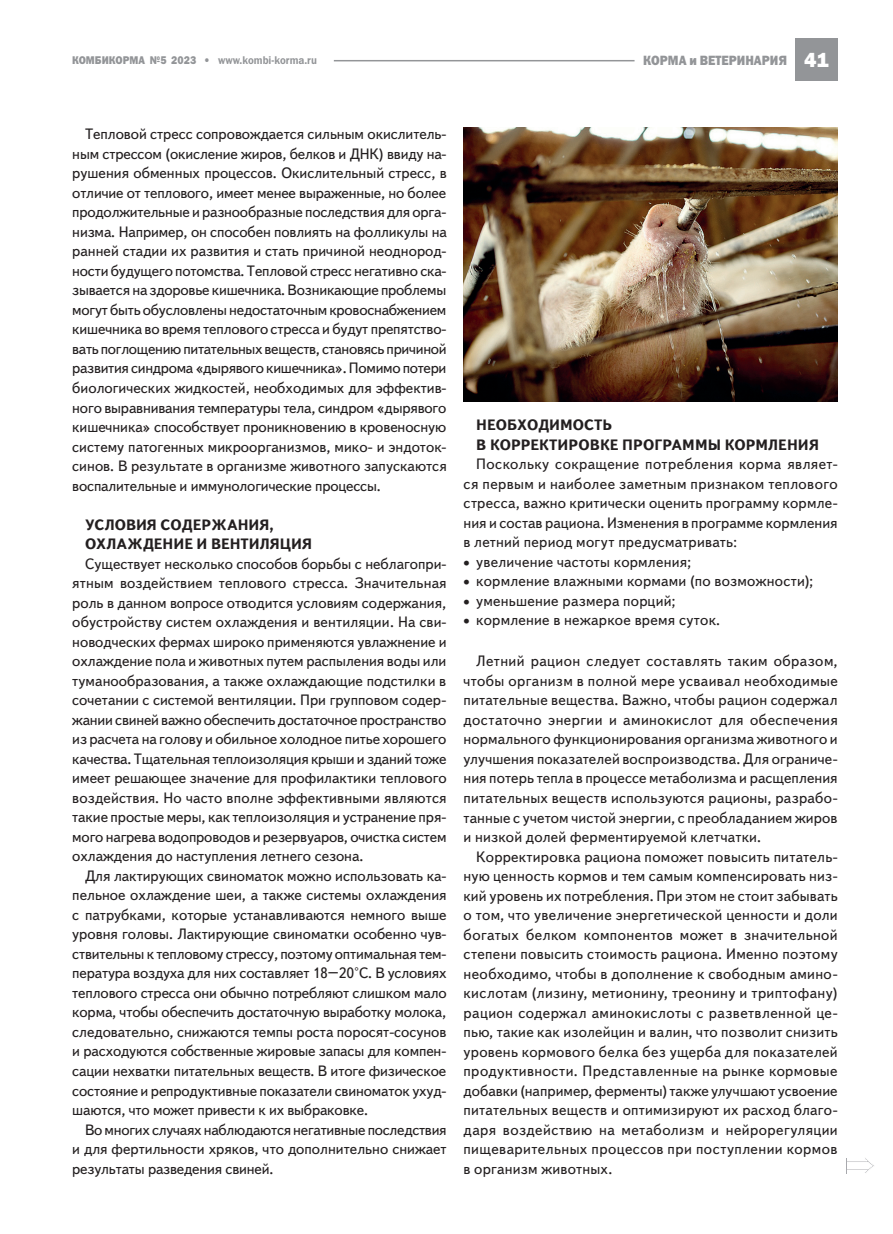
<style>
.page{position:relative;width:893px;height:1234px;background:#fff}
.page>*{position:absolute;margin:0;border:0;box-sizing:border-box;transform-origin:0 0}
.t1{font:800 21px "Franklin Gothic";color:#fff}
.Osnovnoy_text-10-13{font:15px/19.5px "Text Book C";letter-spacing:.01em;color:#231f20;text-align:justify}
.Osnovnoy_text-10-13-2{font:700 15px "Text Book C";color:#231f20}
.Zagolovok{font:13.5px "Franklin Gothic Heavy C";color:#939598;scale:.9 1}
.Zagolovok-2{font:11.25px "Franklin Gothic Demi C";color:#939598;scale:.9 1}
.Zagolovok-3{font:11.25px "Franklin Gothic Heavy C";color:#939598;scale:.9 1}
.s1{font-family:"Franklin Gothic Heavy C"}
</style>
<div class="page">
<div style="left:795px;top:38px;width:43px;height:43px;background:#939598"></div>
<hr style="left:334px;top:60px;width:301px;height:1px;background:#939598">
<img style="left:464px;top:128px;width:373px;height:273px">
<svg style="left:846px;top:1158px;width:28px;height:15px"></svg>
<p class="Zagolovok-3" style="left:72px;top:54px;width:10px">КОМ</p>
<p class="Zagolovok-3" style="left:95px;top:54px;width:25px">БИКОРМА</p>
<p class="Zagolovok-2" style="left:150px;top:54px;width:187px"><span class="s1">№5 2023 •</span> www.kombi-korma.ru</p>
<p class="Zagolovok" style="left:643px;top:53px;width:161px">корма и ВЕТЕРИНАРИЯ</p>
<p class="t1" style="left:804px;top:46px;width:26px">41</p>
<p class="Osnovnoy_text-10-13" style="left:72px;top:125px;width:376px;text-indent:13px">Тепловой стресс сопровождается сильным окислитель&shy;ным стрессом (окисление жиров, белков и ДНК) ввиду на&shy;рушения обменных процессов. Окислительный стресс, в отличие от теплового, имеет менее выраженные, но более продолжительные и разнообразные последствия для орга&shy;низма. Например, он способен повлиять на фолликулы на ранней стадии их развития и стать причиной неоднород&shy;ности будущего потомства. Тепловой стресс негативно ска&shy;зывается на здоровье кишечника. Возникающие проблемы могут быть обусловлены недостаточным кровоснабжением кишечника во время теплового стресса и будут препятство&shy;вать поглощению питательных веществ, становясь причиной развития синдрома «дырявого кишечника». Помимо потери биологических жидкостей, необходимых для эффектив&shy;ного выравнивания температуры тела, синдром «дырявого кишечника» способствует проникновению в кровеносную систему патогенных микроорганизмов, мико- и эндоток&shy;синов. В результате в организме животного запускаются воспалительные и иммунологические процессы.</p>
<p class="Osnovnoy_text-10-13-2" style="left:85px;top:515px;width:190px">Условия содержания,</p>
<p class="Osnovnoy_text-10-13-2" style="left:85px;top:535px;width:227px">охлаждение и вентиляция</p>
<p class="Osnovnoy_text-10-13" style="left:72px;top:554px;width:376px;text-indent:13px">Существует несколько способов борьбы с неблагопри&shy;ятным воздействием теплового стресса. Значительная роль в данном вопросе отводится условиям содержания, обустройству систем охлаждения и вентиляции. На сви&shy;новодческих фермах широко применяются увлажнение и охлаждение пола и животных путем распыления воды или туманообразования, а также охлаждающие подстилки в сочетании с системой вентиляции. При групповом содер&shy;жании свиней важно обеспечить достаточное пространство из расчета на голову и обильное холодное питье хорошего качества. Тщательная теплоизоляция крыши и зданий тоже имеет решающее значение для профилактики теплового воздействия. Но часто вполне эффективными являются такие простые меры, как теплоизоляция и устранение пря&shy;мого нагрева водопроводов и резервуаров, очистка систем охлаждения до наступления летнего сезона.</p>
<p class="Osnovnoy_text-10-13" style="left:72px;top:866px;width:376px;text-indent:13px">Для лактирующих свиноматок можно использовать ка&shy;пельное охлаждение шеи, а также системы охлаждения с патрубками, которые устанавливаются немного выше уровня головы. Лактирующие свиноматки особенно чув&shy;ствительны к тепловому стрессу, поэтому оптимальная тем&shy;пература воздуха для них составляет 18–20°C. В условиях теплового стресса они обычно потребляют слишком мало корма, чтобы обеспечить достаточную выработку молока, следовательно, снижаются темпы роста поросят-сосунов и расходуются собственные жировые запасы для компен&shy;сации нехватки питательных веществ. В итоге физическое состояние и репродуктивные показатели свиноматок ухуд&shy;шаются, что может привести к их выбраковке.</p>
<p class="Osnovnoy_text-10-13" style="left:72px;top:1119px;width:376px;text-indent:13px">Во многих случаях наблюдаются негативные последствия и для фертильности хряков, что дополнительно снижает результаты разведения свиней.</p>
<p class="Osnovnoy_text-10-13-2" style="left:476px;top:416px;width:137px">Н еобходимость</p>
<p class="Osnovnoy_text-10-13-2" style="left:476px;top:436px;width:342px">в корректировке программы кормления</p>
<p class="Osnovnoy_text-10-13" style="left:464px;top:454px;width:376px;text-indent:13px">Поскольку сокращение потребления корма являет&shy;ся первым и наиболее заметным признаком теплового стресса, важно критически оценить программу кормле&shy;ния и состав рациона. Изменения в программе кормления в летний период могут предусматривать:</p>
<p class="Osnovnoy_text-10-13" style="left:464px;top:552px;width:229px">• увеличение частоты кормления;</p>
<p class="Osnovnoy_text-10-13" style="left:464px;top:571px;width:351px">• кормление влажными кормами (по возможности);</p>
<p class="Osnovnoy_text-10-13" style="left:464px;top:591px;width:214px">• уменьшение размера порций;</p>
<p class="Osnovnoy_text-10-13" style="left:464px;top:610px;width:258px">• кормление в нежаркое время суток.</p>
<p class="Osnovnoy_text-10-13" style="left:464px;top:651px;width:376px;text-indent:13px">Летний рацион следует составлять таким образом, чтобы организм в полной мере усваивал необходимые питательные вещества. Важно, чтобы рацион содержал достаточно энергии и аминокислот для обеспечения нормального функционирования организма животного и улучшения показателей воспроизводства. Для ограниче&shy;ния потерь тепла в процессе метаболизма и расщепления питательных веществ используются рационы, разрабо&shy;танные с учетом чистой энергии, с преобладанием жиров и низкой долей ферментируемой клетчатки.</p>
<p class="Osnovnoy_text-10-13" style="left:464px;top:846px;width:376px;text-indent:13px">Корректировка рациона поможет повысить питатель&shy;ную ценность кормов и тем самым компенсировать низ&shy;кий уровень их потребления. При этом не стоит забывать о том, что увеличение энергетической ценности и доли богатых белком компонентов может в значительной степени повысить стоимость рациона. Именно поэтому необходимо, чтобы в дополнение к свободным амино&shy;кислотам (лизину, метионину, треонину и триптофану) рацион содержал аминокислоты с разветвленной це&shy;пью, такие как изолейцин и валин, что позволит снизить уровень кормового белка без ущерба для показателей продуктивности. Представленные на рынке кормовые добавки (например, ферменты) также улучшают усвоение питательных веществ и оптимизируют их расход благо&shy;даря воздействию на метаболизм и нейрорегуляции пищеварительных процессов при поступлении кормов в организм животных.</p>
</div>
